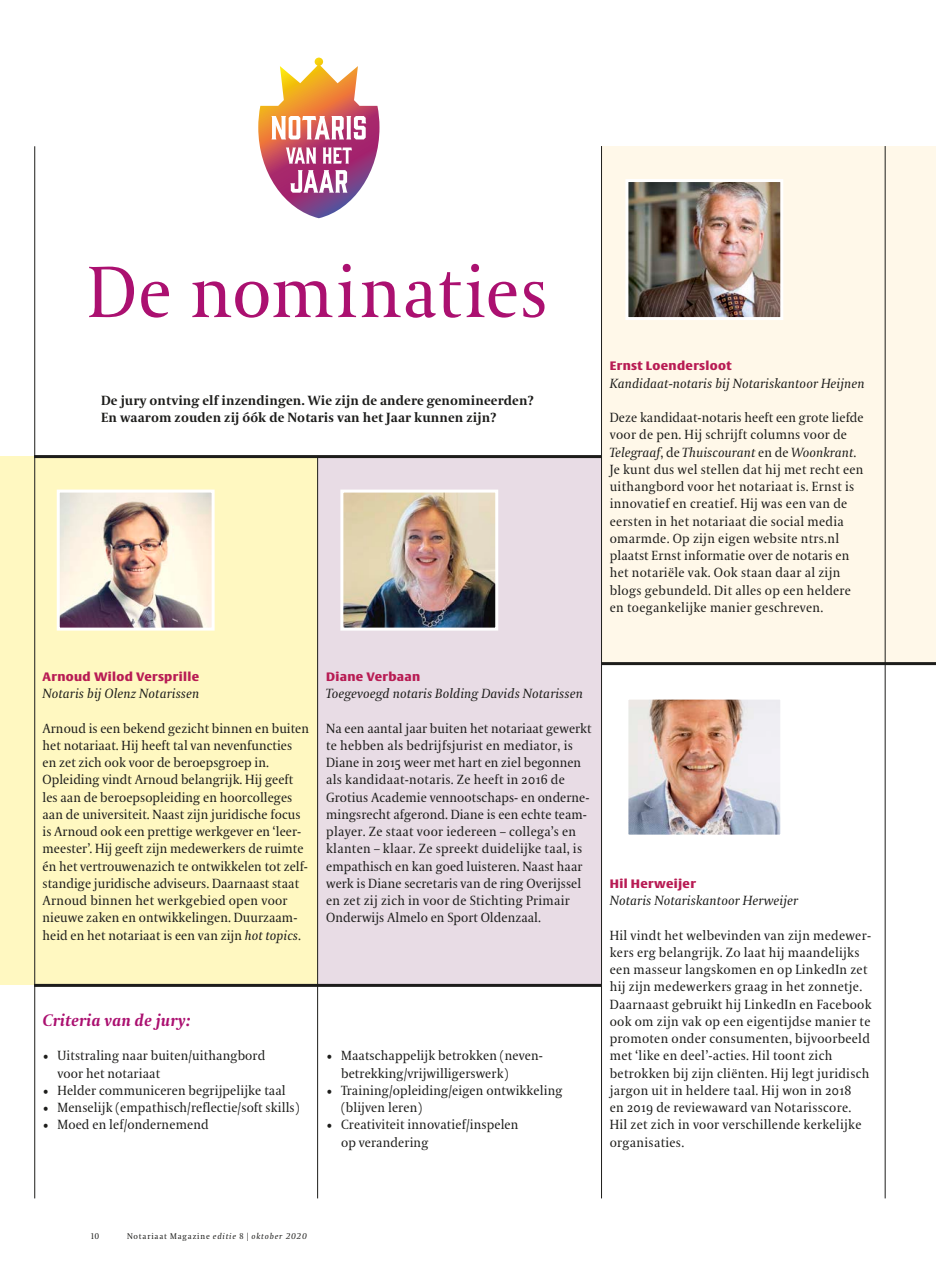
<style>
.page{position:relative;width:936px;height:1263px;background:#fff}
.page>*{position:absolute;margin:0;border:0;box-sizing:border-box;transform-origin:0 0}
.t1{font:72px "VPRO Coranto";letter-spacing:.015em;color:#ab1070}
.t2{font:italic 700 16.5px "VPRO Coranto";letter-spacing:.01em;color:#ab1070}
.t3{font:13.2px/17.2px "VPRO Coranto";letter-spacing:.01em;color:#1d1d1b}
.t4{font:italic 13.2px "VPRO Coranto";letter-spacing:.01em;color:#1d1d1b}
.t5{font:700 13.2px/17.2px "VPRO Coranto";letter-spacing:.01em;color:#1d1d1b}
.t6{font:700 12px "VPRO Vesta";letter-spacing:.03em;color:#b81c54}
.t7{font:8.25px "VPRO Coranto";letter-spacing:.1em;color:#1d1d1b}
.t8{font:8.25px "VPRO Coranto Cn";color:#1d1d1b}
.s1{font-style:italic}
.s2{font-family:"VPRO Coranto Cn"}
</style>
<div class="page">
<div style="left:317px;top:457px;width:284px;height:528px;background:#e8dce5"></div>
<div style="left:601px;top:146px;width:334px;height:518px;background:#fff8e9"></div>
<div style="left:0;top:457px;width:317px;height:528px;background:#fff8c1"></div>
<svg style="left:258px;top:58px;width:121px;height:160px"></svg>
<hr style="left:34px;top:146px;width:1px;height:1052px;background:#1d1d1b">
<hr style="left:884px;top:146px;width:1px;height:1052px;background:#1d1d1b">
<hr style="left:317px;top:457px;width:1px;height:741px;background:#1d1d1b">
<hr style="left:34px;top:455px;width:567px;height:3px;background:#1d1d1b">
<hr style="left:34px;top:984px;width:567px;height:3px;background:#1d1d1b">
<hr style="left:601px;top:662px;width:334px;height:3px;background:#1d1d1b">
<hr style="left:601px;top:146px;width:1px;height:1052px;background:#1d1d1b">
<img style="left:61px;top:494px;width:149px;height:133px">
<div style="left:57px;top:490px;width:157px;height:141px;border:3px solid #fff"></div>
<img style="left:344px;top:494px;width:150px;height:133px">
<div style="left:340px;top:490px;width:158px;height:141px;border:3px solid #fff"></div>
<img style="left:629px;top:701px;width:150px;height:133px">
<div style="left:625px;top:697px;width:158px;height:141px;border:3px solid #fff"></div>
<img style="left:629px;top:183px;width:150px;height:133px">
<div style="left:625px;top:179px;width:158px;height:141px;border:3px solid #fff"></div>
<h1 class="t1" style="left:87px;top:250px;width:462px">De nominaties</h1>
<p class="t5" style="left:101px;top:391px;width:434px">De jury ontving elf inzendingen. Wie zijn de andere genomineerden?<br>En waarom zouden zij óók de Notaris van het Jaar kunnen zijn?</p>
<p class="t6" style="left:609px;top:361px;width:123px">Ernst Loendersloot</p>
<p class="t4" style="left:609px;top:375px;width:256px">Kandidaat-notaris bij Notariskantoor Heijnen</p>
<p class="t3" style="left:609px;top:409px;width:255px">Deze kandidaat-notaris heeft een grote liefde voor de pen. Hij schrijft columns voor de <span class="s1">Telegraaf</span>, de <span class="s1">Thuiscourant</span> en de <span class="s1">Woonkrant</span>.<br>Je kunt dus wel stellen dat hij met recht een uithangbord voor het notariaat is. Ernst is innovatief en creatief. Hij was een van de eersten in het notariaat die social media omarmde. Op zijn eigen website ntrs.nl plaatst Ernst informatie over de notaris en het notariële vak. Ook staan daar al zijn blogs gebundeld. Dit alles op een heldere en toegankelijke manier geschreven.</p>
<p class="t6" style="left:43px;top:671px;width:158px">Arnoud Wilod Versprille</p>
<p class="t4" style="left:43px;top:686px;width:158px">Notaris bij Olenz Notarissen</p>
<p class="t3" style="left:43px;top:719px;width:268px">Arnoud is een bekend gezicht binnen en buiten het notariaat. Hij heeft tal van nevenfuncties en zet zich ook voor de beroepsgroep in.<br>Opleiding vindt Arnoud belangrijk. Hij geeft les aan de beroepsopleiding en hoorcolleges aan de universiteit. Naast zijn juridische focus is Arnoud ook een prettige werkgever en ‘leer&shy;meester’. Hij geeft zijn medewerkers de ruimte én het vertrouwenazich te ontwikkelen tot zelf&shy;standige juridische adviseurs. Daarnaast staat Arnoud binnen het werkgebied open voor nieuwe zaken en ontwikkelingen. Duurzaam&shy;heid en het notariaat is een van zijn <span class="s1">hot topics</span>.</p>
<p class="t6" style="left:326px;top:671px;width:96px">Diane Verbaan</p>
<p class="t4" style="left:326px;top:686px;width:258px">Toegevoegd notaris Bolding Davids Notarissen</p>
<p class="t3" style="left:326px;top:719px;width:267px">Na een aantal jaar buiten het notariaat gewerkt te hebben als bedrijfsjurist en mediator, is Diane in 2015 weer met hart en ziel begonnen als kandidaat-notaris. Ze heeft in 2016 de Grotius Academie vennootschaps- en onderne&shy;mingsrecht afgerond. Diane is een echte team&shy;player. Ze staat voor iedereen – collega’s en klanten – klaar. Ze spreekt duidelijke taal, is empathisch en kan goed luisteren. Naast haar werk is Diane secretaris van de ring Overijssel en zet zij zich in voor de Stichting Primair Onderwijs Almelo en Sport Oldenzaal.</p>
<p class="t2" style="left:43px;top:1010px;width:149px">Criteria van de jury:</p>
<p class="t3" style="left:57px;top:1047px;width:209px;text-indent:-15px">• Uitstraling naar buiten/uithangbord voor het notariaat</p>
<p class="t3" style="left:43px;top:1082px;width:245px">• Helder communiceren begrijpelijke taal</p>
<p class="t3" style="left:43px;top:1099px;width:258px">• Menselijk (empathisch/reflectie/soft skills)</p>
<p class="t3" style="left:43px;top:1116px;width:168px">• Moed en lef/ondernemend</p>
<p class="t3" style="left:341px;top:1047px;width:202px;text-indent:-15px">• Maatschappelijk betrokken (neven&shy;betrekking/vrijwilligerswerk)</p>
<p class="t3" style="left:341px;top:1082px;width:223px;text-indent:-15px">• Training/opleiding/eigen ontwikkeling (blijven leren)</p>
<p class="t3" style="left:341px;top:1116px;width:179px;text-indent:-15px">• Creativiteit innovatief/inspelen op verandering</p>
<p class="t6" style="left:609px;top:878px;width:88px">Hil Herweijer</p>
<p class="t4" style="left:609px;top:893px;width:190px">Notaris Notariskantoor Herweijer</p>
<p class="t3" style="left:609px;top:926px;width:263px">Hil vindt het welbevinden van zijn medewer&shy;kers erg belangrijk. Zo laat hij maandelijks een masseur langskomen en op LinkedIn zet hij zijn medewerkers graag in het zonnetje.<br>Daarnaast gebruikt hij LinkedIn en Facebook ook om zijn vak op een eigentijdse manier te promoten onder consumenten, bijvoorbeeld met ‘like en deel’-acties. Hil toont zich betrokken bij zijn cliënten. Hij legt juridisch jargon uit in heldere taal. Hij won in 2018<br>en 2019 de reviewaward van Notarisscore.<br>Hil zet zich in voor verschillende kerkelijke organisaties.</p>
<p class="t8" style="left:91px;top:1231px;width:10px">10</p>
<p class="t7" style="left:127px;top:1231px;width:181px">Notariaat Magazine <span class="s1">editie</span> <span class="s2">8 |</span> <span class="s1">oktober 2020</span></p>
</div>
